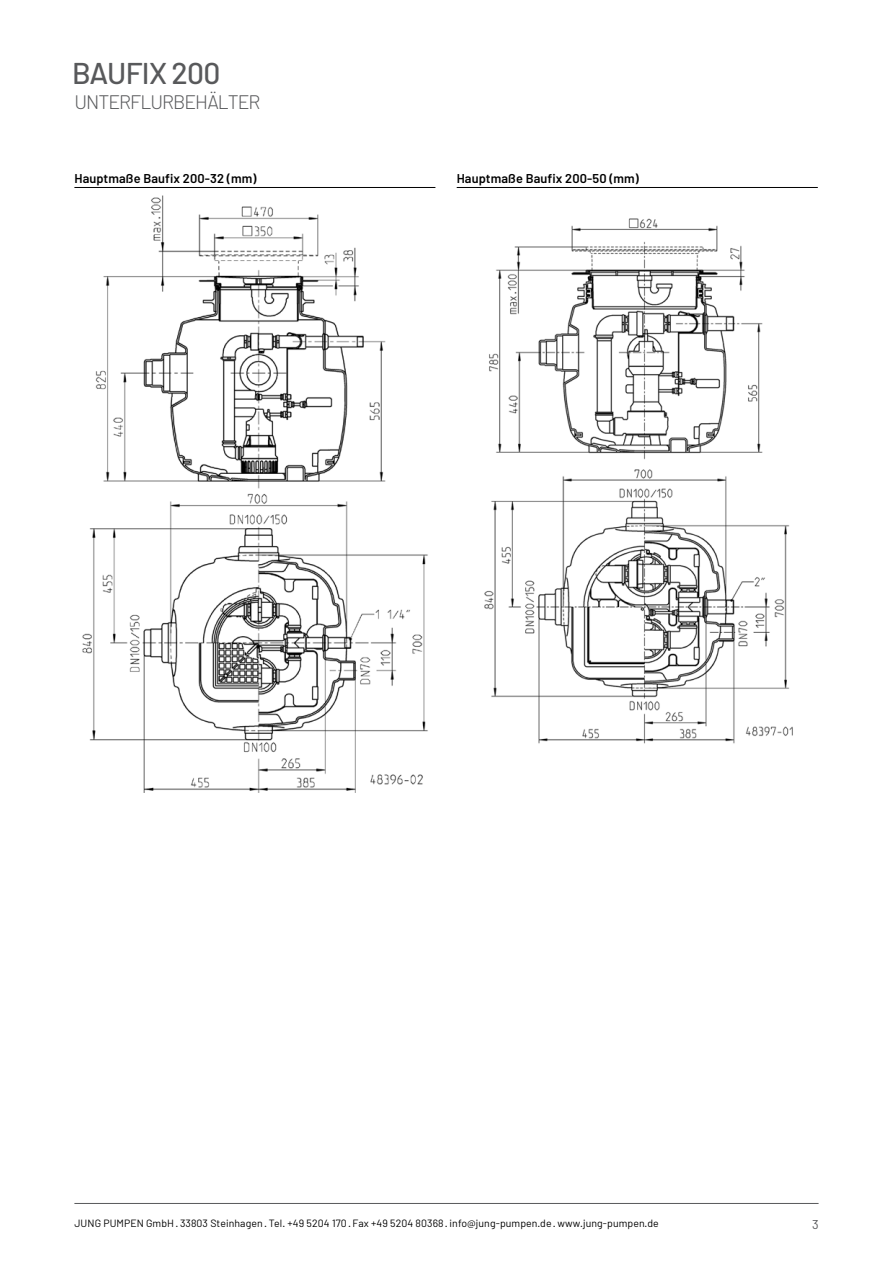
<style>
.page{position:relative;width:893px;height:1263px;background:#fff}
.page>*{position:absolute;margin:0;border:0;box-sizing:border-box;transform-origin:0 0}
.t1{font:500 30px "Barlow";letter-spacing:-.025em;color:#58595b}
.t2{font:300 19.5px "Barlow";letter-spacing:-.05em;color:#58595b}
.t3{font:600 12.75px "Barlow";letter-spacing:.01em;color:#000}
.t4{font:12.75px "Barlow";color:#58595b}
.t5{font:10.5px "Barlow";letter-spacing:.01em;color:#000}
</style>
<div class="page">
<hr style="left:74px;top:1203px;width:745px;height:1px;background:#58595b">
<hr style="left:74px;top:187px;width:361px;height:1px;background:#000">
<img style="left:82px;top:195px;width:346px;height:598px">
<hr style="left:457px;top:187px;width:361px;height:1px;background:#000">
<img style="left:484px;top:218px;width:309px;height:526px">
<h1 class="t1" style="left:72px;top:55px;width:150px">BAUFIX 200</h1>
<h2 class="t2" style="left:74px;top:90px;width:188px">UNTERFLURBEHÄLTER</h2>
<p class="t3" style="left:74px;top:170px;width:184px">Hauptmaße Baufix 200-32 (mm)</p>
<p class="t3" style="left:457px;top:170px;width:184px">Hauptmaße Baufix 200-50 (mm)</p>
<p class="t5" style="left:74px;top:1216px;width:586px">JUNG PUMPEN GmbH · 33803 Steinhagen · Tel. +49 5204 170 · Fax +49 5204 80368 · info@jung-pumpen.de · www.jung-pumpen.de</p>
<p class="t4" style="left:812px;top:1216px;width:8px">3</p>
</div>
